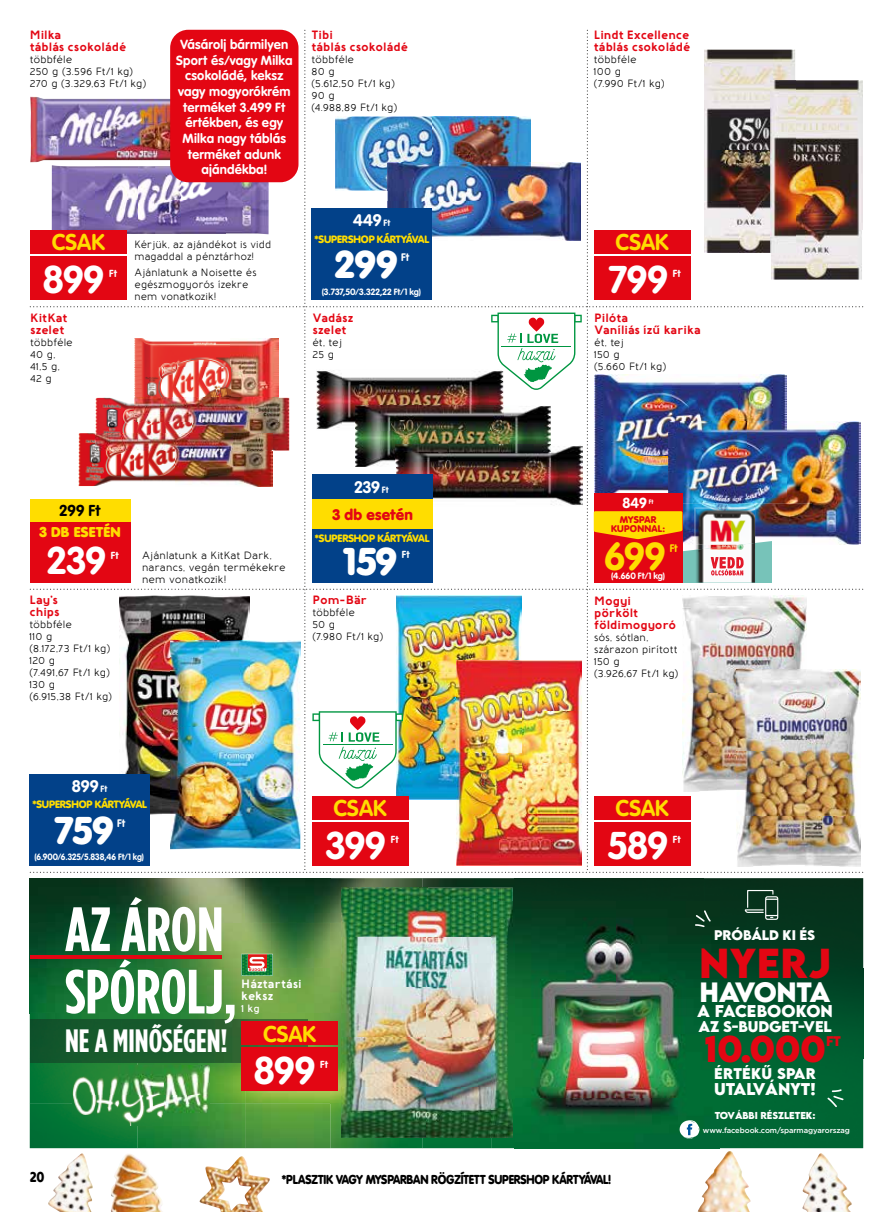
<style>
.page{position:relative;width:893px;height:1212px;background:#fff}
.page>*{position:absolute;margin:0;border:0;box-sizing:border-box;transform-origin:0 0}
.t1{font:700 62.4px/62.4px "Gotham Condensed";color:#fff}
.t2{font:700 38.4px "VAG Rounded Next";color:#fd0}
.t3{font:700 38.1px "VAG Rounded Next";letter-spacing:-.005em;color:#fff}
.t4{font:900 38.1px "VAG Rounded Next";letter-spacing:.005em;color:#fff}
.t5{font:700 37.2px "LEMONMILK";letter-spacing:.01em;color:#e30613}
.t6{font:700 33.15px "LEMONMILK";color:#e30613}
.t7{font:700 32.4px "Gotham Condensed";color:#fff}
.t8{font:700 24.75px "LEMONMILK";letter-spacing:-.045em;color:#fff}
.t9{font:700 22.5px "VAG Rounded Next";color:#fd0}
.t10{font:700 16.5px "VAG Rounded Next";letter-spacing:-.005em;color:#fff}
.t11{font:16.5px "Baloo";color:#000;scale:.8 1}
.t12{font:700 15.6px "VAG Rounded Next";color:#000}
.t13{font:700 15.15px "LEMONMILK";letter-spacing:-.01em;color:#fff}
.t14{font:900 15px "VAG Rounded Next";letter-spacing:.01em;color:#e30613}
.t15{font:700 14.4px "VAG Rounded Next";color:#fff}
.t16{font:900 14.1px "VAG Rounded Next";letter-spacing:.025em;color:#fd0}
.t17{font:700 13.8px "LEMONMILK";letter-spacing:-.01em;color:#fff}
.t18{font:700 13.8px "LEMONMILK";letter-spacing:.02em;color:#fff}
.t19{font:700 13.05px/15.6px "VAG Rounded Next";letter-spacing:.015em;color:#fff;text-align:center}
.t20{font:900 12.75px "VAG Rounded Next";letter-spacing:-.02em;color:#000;scale:.9 1}
.t21{font:700 12.45px "LEMONMILK";letter-spacing:-.01em;color:#fff}
.t22{font:700 12.45px "LEMONMILK";color:#e30613}
.t23{font:700 12px/12px "Baufra";color:#e30613}
.t24{font:700 12px/12px "Baufra";letter-spacing:.005em;color:#fff}
.t25{font:700 10.8px "VAG Rounded Next";color:#fff}
.t26{font:700 10.8px "VAG Rounded Next";color:#fd0}
.t27{font:500 10.5px/12px "Baufra";letter-spacing:.01em;color:#000}
.t28{font:900 10.5px "VAG Rounded Next";letter-spacing:-.015em;color:#fd0}
.t29{font:600 10.5px "Baufra";color:#fff}
.t30{font:700 10.2px "VAG Rounded Next";letter-spacing:.02em;color:#fff}
.t31{font:900 9.6px/9.6px "VAG Rounded Next";letter-spacing:.02em;color:#e30613;text-align:center}
.t32{font:700 9px "VAG Rounded Next";letter-spacing:-.005em;color:#fff}
.t33{font:700 9px "VAG Rounded Next";letter-spacing:-.005em;color:#fff;scale:.96 1}
.t34{font:700 9px "LEMONMILK";letter-spacing:-.01em;color:#fff}
.t35{font:500 7.65px "Gotham";letter-spacing:-.015em;color:#fff}
.t36{font:700 6.3px "VAG Rounded Next";color:#fff}
.s1{font-size:9px}
</style>
<div class="page">
<img style="left:698px;top:1151px;width:53px;height:61px">
<img style="left:111px;top:1154px;width:52px;height:58px">
<img style="left:802px;top:1153px;width:50px;height:59px">
<img style="left:199px;top:1156px;width:71px;height:56px">
<img style="left:48px;top:1153px;width:45px;height:59px">
<img style="left:30px;top:878px;width:392px;height:45px">
<img style="left:30px;top:923px;width:300px;height:90px">
<img style="left:30px;top:1013px;width:107px;height:135px">
<img style="left:137px;top:1013px;width:108px;height:6px">
<img style="left:245px;top:1013px;width:85px;height:90px">
<img style="left:137px;top:1062px;width:108px;height:86px">
<img style="left:245px;top:1103px;width:85px;height:45px">
<img style="left:704px;top:878px;width:159px;height:90px">
<img style="left:422px;top:878px;width:282px;height:23px">
<img style="left:719px;top:968px;width:144px;height:90px">
<div style="left:719px;top:1058px;width:144px;height:90px;background:#063"></div>
<img style="left:514px;top:1148px;width:190px;height:1px">
<img style="left:330px;top:923px;width:11px;height:180px">
<img style="left:330px;top:1103px;width:92px;height:45px">
<img style="left:422px;top:1138px;width:69px;height:10px">
<img style="left:30px;top:1019px;width:277px;height:43px">
<hr style="left:30px;top:955px;width:192px;height:3px;background:#e30613">
<img style="left:72px;top:1065px;width:138px;height:60px">
<img style="left:514px;top:901px;width:205px;height:247px">
<img style="left:513px;top:901px;width:1px;height:198px">
<img style="left:491px;top:1099px;width:23px;height:49px">
<svg style="left:745px;top:890px;width:33px;height:30px"></svg>
<svg style="left:678px;top:1120px;width:21px;height:19px"></svg>
<svg style="left:695px;top:910px;width:16px;height:17px"></svg>
<svg style="left:827px;top:1089px;width:17px;height:18px"></svg>
<img style="left:341px;top:888px;width:172px;height:49px">
<img style="left:341px;top:937px;width:150px;height:201px">
<img style="left:491px;top:901px;width:22px;height:237px">
<svg style="left:241px;top:954px;width:32px;height:21px"></svg>
<div style="left:241px;top:1022px;width:97px;height:23px;background:#e30613"></div>
<div style="left:241px;top:1047px;width:97px;height:44px;background:#e30613"></div>
<img style="left:30px;top:30px;width:833px;height:843px">
<div style="left:312px;top:474px;width:120px;height:109px;background:#024189"></div>
<div style="left:312px;top:500px;width:120px;height:29px;background:#fd0"></div>
<div style="left:30px;top:510px;width:100px;height:73px;background:#e30613"></div>
<div style="left:30px;top:499px;width:100px;height:22px;background:#fd0"></div>
<div style="left:29px;top:774px;width:121px;height:91px;background:#024189"></div>
<div style="left:312px;top:209px;width:120px;height:91px;background:#024189"></div>
<p class="t23" style="left:30px;top:28px;width:98px">Milka<br>táblás csokoládé</p>
<p class="t27" style="left:30px;top:53px;width:118px">többféle<br>250 g (3.596 Ft/1 kg)<br>270 g (3.329,63 Ft/1 kg)</p>
<p class="t19" style="left:176px;top:37px;width:118px">Vásárolj bármilyen<br>Sport és/vagy Milka csokoládé, keksz vagy mogyorókrém terméket 3.499 Ft értékben, és egy<br>Milka nagy táblás terméket adunk ajándékba!</p>
<h3 class="t9" style="left:52px;top:228px;width:55px">CSAK</h3>
<h3 class="t3" style="left:43px;top:255px;width:63px">899</h3>
<p class="t30" style="left:109px;top:267px;width:9px">Ft</p>
<p class="t23" style="left:30px;top:311px;width:39px">KitKat szelet</p>
<p class="t27" style="left:30px;top:335px;width:44px">többféle<br>40 g,<br>41,5 g,<br>42 g</p>
<p class="t27" style="left:135px;top:238px;width:138px">Kérjük, az ajándékot is vidd magaddal a pénztárhoz!</p>
<p class="t27" style="left:135px;top:266px;width:124px">Ajánlatunk a Noisette és egészmogyorós ízekre nem vonatkozik!</p>
<p class="t23" style="left:312px;top:28px;width:98px">Tibi<br>táblás csokoládé</p>
<p class="t27" style="left:312px;top:53px;width:87px">többféle<br>80 g<br>(5.612,50 Ft/1 kg)<br>90 g<br>(4.988,89 Ft/1 kg)</p>
<h3 class="t10" style="left:353px;top:210px;width:39px">449 <span class="s1">Ft</span></h3>
<p class="t28" style="left:315px;top:232px;width:116px">*SUPERSHOP KÁRTYÁVAL</p>
<h3 class="t4" style="left:335px;top:238px;width:64px">299</h3>
<p class="t25" style="left:401px;top:250px;width:10px">Ft</p>
<p class="t32" style="left:322px;top:286px;width:101px">(3.737,50/3.322,22 Ft/1 kg)</p>
<p class="t23" style="left:312px;top:311px;width:42px">Vadász szelet</p>
<p class="t27" style="left:312px;top:335px;width:31px">ét, tej<br>25 g</p>
<h3 class="t10" style="left:355px;top:476px;width:36px">239 <span class="s1">Ft</span></h3>
<h3 class="t12" style="left:60px;top:501px;width:43px">299 Ft</h3>
<h3 class="t16" style="left:39px;top:522px;width:83px">3 DB ESETÉN</h3>
<h3 class="t14" style="left:332px;top:504px;width:82px">3 db esetén</h3>
<p class="t28" style="left:315px;top:531px;width:116px">*SUPERSHOP KÁRTYÁVAL</p>
<h3 class="t3" style="left:47px;top:536px;width:60px">239</h3>
<p class="t30" style="left:111px;top:548px;width:9px">Ft</p>
<p class="t27" style="left:142px;top:548px;width:145px">Ajánlatunk a KitKat Dark, narancs, vegán termékekre nem vonatkozik!</p>
<h3 class="t4" style="left:344px;top:536px;width:55px">159</h3>
<p class="t30" style="left:402px;top:548px;width:9px">Ft</p>
<p class="t23" style="left:29px;top:593px;width:32px">Lay's chips</p>
<p class="t27" style="left:29px;top:618px;width:84px">többféle<br>110 g<br>(8.172,73 Ft/1 kg)<br>120 g<br>(7.491,67 Ft/1 kg)<br>130 g<br>(6.915,38 Ft/1 kg)</p>
<p class="t23" style="left:312px;top:593px;width:56px">Pom-Bär</p>
<p class="t27" style="left:312px;top:606px;width:72px">többféle<br>50 g<br>(7.980 Ft/1 kg)</p>
<h3 class="t10" style="left:72px;top:775px;width:37px">899 <span class="s1">Ft</span></h3>
<p class="t28" style="left:32px;top:797px;width:116px">*SUPERSHOP KÁRTYÁVAL</p>
<h3 class="t4" style="left:55px;top:804px;width:60px">759</h3>
<p class="t25" style="left:117px;top:816px;width:10px">Ft</p>
<p class="t33" style="left:35px;top:851px;width:115px">(6.900/6.325/5.838,46 Ft/1 kg)</p>
<h3 class="t9" style="left:334px;top:793px;width:55px">CSAK</h3>
<h3 class="t3" style="left:326px;top:820px;width:61px">399</h3>
<p class="t30" style="left:391px;top:832px;width:9px">Ft</p>
<h1 class="t1" style="left:65px;top:898px;width:173px">AZ ÁRON<br>SPÓROLJ,</h1>
<h3 class="t7" style="left:65px;top:1022px;width:164px">NE A MINŐSÉGEN!</h3>
<p class="t24" style="left:241px;top:977px;width:62px">Háztartási keksz</p>
<p class="t29" style="left:241px;top:1000px;width:20px">1 kg</p>
<h3 class="t9" style="left:263px;top:1019px;width:55px">CSAK</h3>
<h3 class="t3" style="left:254px;top:1046px;width:63px">899</h3>
<p class="t30" style="left:320px;top:1058px;width:9px">Ft</p>
<p class="t23" style="left:594px;top:28px;width:98px">Lindt Excellence táblás csokoládé</p>
<p class="t27" style="left:594px;top:53px;width:72px">többféle<br>100 g<br>(7.990 Ft/1 kg)</p>
<h3 class="t9" style="left:616px;top:228px;width:55px">CSAK</h3>
<h3 class="t3" style="left:609px;top:255px;width:61px">799</h3>
<p class="t30" style="left:673px;top:267px;width:9px">Ft</p>
<p class="t23" style="left:594px;top:311px;width:108px">Pilóta<br>Vaníliás ízű karika</p>
<p class="t27" style="left:594px;top:335px;width:74px">ét, tej<br>150 g<br>(5.660 Ft/1 kg)</p>
<h3 class="t15" style="left:623px;top:493px;width:26px">849</h3>
<p class="t36" style="left:649px;top:498px;width:6px">Ft</p>
<p class="t31" style="left:611px;top:515px;width:56px">MYSPAR<br>KUPONNAL:</p>
<p class="t32" style="left:611px;top:570px;width:55px">(4.660 Ft/1 kg)</p>
<h2 class="t2" style="left:604px;top:531px;width:62px">699</h2>
<p class="t26" style="left:670px;top:541px;width:10px">Ft</p>
<p class="t23" style="left:594px;top:594px;width:84px">Mogyi pörkölt földimogyoró</p>
<p class="t27" style="left:594px;top:631px;width:86px">sós, sótlan, szárazon pirított<br>150 g<br>(3.926,67 Ft/1 kg)</p>
<h3 class="t9" style="left:616px;top:793px;width:55px">CSAK</h3>
<h3 class="t3" style="left:608px;top:820px;width:62px">589</h3>
<p class="t30" style="left:673px;top:832px;width:9px">Ft</p>
<p class="t21" style="left:714px;top:926px;width:103px">PRÓBÁLD Ki ÉS</p>
<h3 class="t5" style="left:699px;top:938px;width:134px">NYERJ</h3>
<h3 class="t8" style="left:700px;top:975px;width:133px">HAVONTA</h3>
<h3 class="t13" style="left:697px;top:1000px;width:137px">A FACEBOOKON</h3>
<h3 class="t17" style="left:698px;top:1017px;width:135px">AZ S-BUDGET-VEL</h3>
<h3 class="t6" style="left:704px;top:1026px;width:123px">10.000</h3>
<h3 class="t18" style="left:714px;top:1064px;width:103px">ÉRTÉKŰ SPAR</h3>
<h3 class="t13" style="left:714px;top:1079px;width:104px">UTALVÁNYT!</h3>
<p class="t34" style="left:715px;top:1109px;width:102px">TOVÁBBi RÉSZLETEK:</p>
<p class="t35" style="left:703px;top:1125px;width:149px">www.facebook.com/sparmagyarorszag</p>
<p class="t22" style="left:826px;top:1033px;width:17px">FT</p>
<h3 class="t11" style="left:30px;top:1167px;width:20px">20</h3>
<p class="t20" style="left:282px;top:1170px;width:368px">* PLASZTIK VAGY MYSPARBAN RÖGZÍTETT SUPERSHOP KÁRTYÁVAL!</p>
</div>
